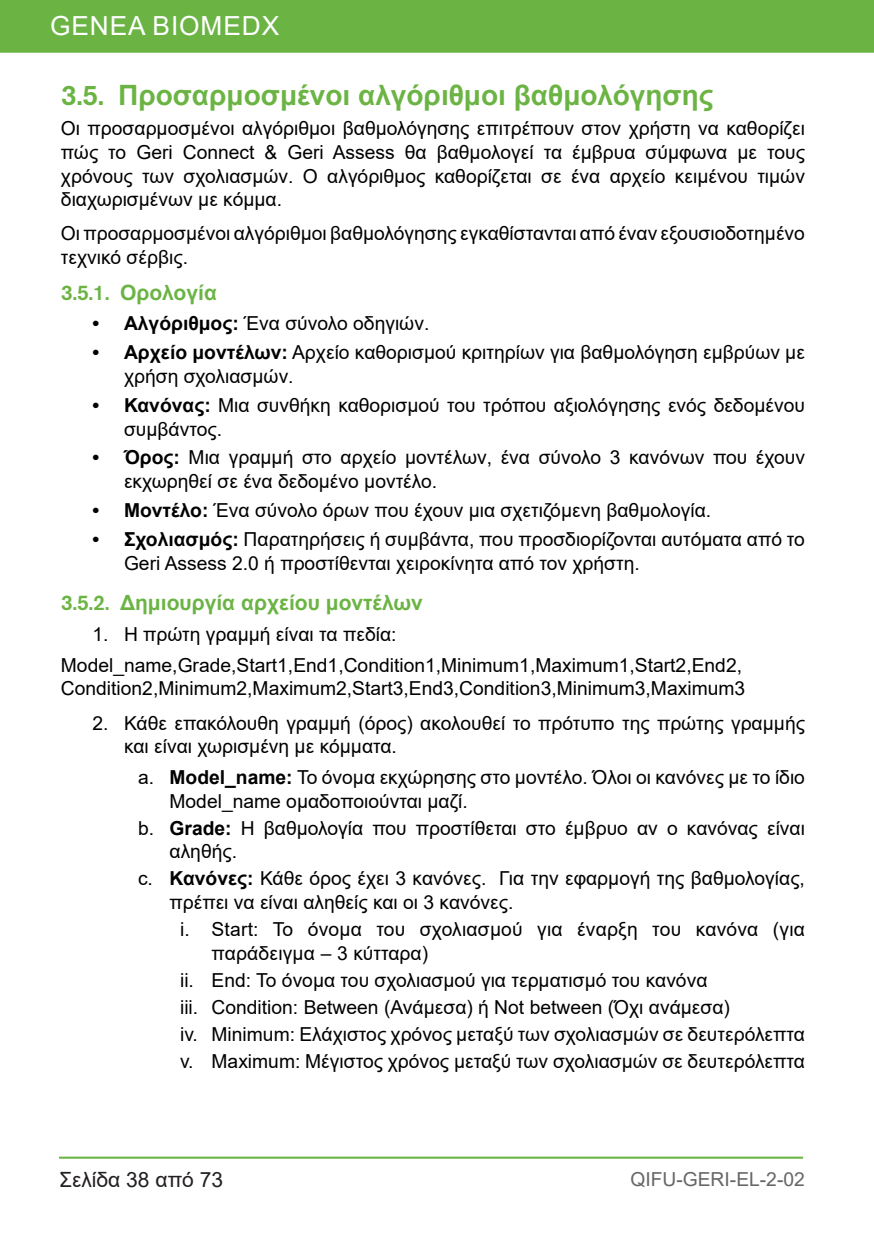
<style>
.page{position:relative;width:874px;height:1241px;background:#fff}
.page>*{position:absolute;margin:0;border:0;box-sizing:border-box;transform-origin:0 0}
.t1{font:700 28px "Arial";color:#6bb444}
.t2{font:26.25px "Arial";letter-spacing:.035em;color:#fff}
.t3{font:700 21px "Arial";color:#6bb444}
.t4{font:21px "Arial";color:#231f20}
.t5{font:19.25px/23.6px "Arial";color:#000}
.t6{font:19.25px "Arial";color:#666}
.s1{font-family:"Akzidenz Grotesk Std";font-weight:500}
.s2{font-weight:700}
</style>
<div class="page">
<div style="left:0;top:0;width:873px;height:53px;background:#6bb444"></div>
<hr style="left:59px;top:1156px;width:743px;height:2px;background:#6bb444">
<h2 class="t2" style="left:50px;top:7px;width:230px">GENEA BIOMEDX</h2>
<p class="t1" style="left:61px;top:75px;width:653px"><span class="s1">3.5.</span> Προσαρμοσμένοι αλγόριθμοι βαθμολόγησης</p>
<p class="t5" style="left:61px;top:117px;width:745px;text-align:justify">Οι προσαρμοσμένοι αλγόριθμοι βαθμολόγησης επιτρέπουν στον χρήστη να καθορίζει πώς το Geri Connect &amp; Geri Assess θα βαθμολογεί τα έμβρυα σύμφωνα με τους χρόνους των σχολιασμών. Ο αλγόριθμος καθορίζεται σε ένα αρχείο κειμένου τιμών διαχωρισμένων με κόμμα.</p>
<p class="t5" style="left:61px;top:222px;width:745px">Οι προσαρμοσμένοι αλγόριθμοι βαθμολόγησης εγκαθίστανται από έναν εξουσιοδοτημένο τεχνικό σέρβις.</p>
<p class="t3" style="left:61px;top:277px;width:157px"><span class="s1">3.5.1.</span> Ορολογία</p>
<p class="t5" style="left:92px;top:312px;width:338px"><span class="s2">• Αλγόριθμος:</span> Ένα σύνολο οδηγιών.</p>
<p class="t5" style="left:124px;top:340px;width:682px;text-indent:-31px"><span class="s2">• Αρχείο μοντέλων:</span> Αρχείο καθορισμού κριτηρίων για βαθμολόγηση εμβρύων με χρήση σχολιασμών.</p>
<p class="t5" style="left:124px;top:393px;width:682px;text-indent:-31px"><span class="s2">• Κανόνας:</span> Μια συνθήκη καθορισμού του τρόπου αξιολόγησης ενός δεδομένου συμβάντος.</p>
<p class="t5" style="left:124px;top:445px;width:682px;text-indent:-31px"><span class="s2">• Όρος:</span> Μια γραμμή στο αρχείο μοντέλων, ένα σύνολο 3 κανόνων που έχουν εκχωρηθεί σε ένα δεδομένο μοντέλο.</p>
<p class="t5" style="left:92px;top:498px;width:620px"><span class="s2">• Μοντέλο:</span> Ένα σύνολο όρων που έχουν μια σχετιζόμενη βαθμολογία.</p>
<p class="t5" style="left:124px;top:527px;width:682px;text-indent:-31px"><span class="s2">• Σχολιασμός:</span> Παρατηρήσεις ή συμβάντα, που προσδιορίζονται αυτόματα από το<br>Geri Assess 2.0 ή προστίθενται χειροκίνητα από τον χρήστη.</p>
<p class="t3" style="left:61px;top:588px;width:363px"><span class="s1">3.5.2.</span> Δημιουργία αρχείου μοντέλων</p>
<p class="t5" style="left:92px;top:622px;width:305px">1. Η πρώτη γραμμή είναι τα πεδία:</p>
<p class="t5" style="left:61px;top:653px;width:685px">Model_name,Grade,Start1,End1,Condition1,Minimum1,Maximum1,Start2,End2,<br>Condition2,Minimum2,Maximum2,Start3,End3,Condition3,Minimum3,Maximum3</p>
<p class="t5" style="left:124px;top:710px;width:682px;text-indent:-31px">2. Κάθε επακόλουθη γραμμή (όρος) ακολουθεί το πρότυπο της πρώτης γραμμής και είναι χωρισμένη με κόμματα.</p>
<p class="t5" style="left:169px;top:765px;width:636px;text-indent:-32px">a. <span class="s2">Model_name:</span> Το όνομα εκχώρησης στο μοντέλο. Όλοι οι κανόνες με το ίδιο<br>Model_name ομαδοποιούνται μαζί.</p>
<p class="t5" style="left:169px;top:815px;width:636px;text-indent:-32px">b. <span class="s2">Grade:</span> Η βαθμολογία που προστίθεται στο έμβρυο αν ο κανόνας είναι αληθής.</p>
<p class="t5" style="left:169px;top:866px;width:636px;text-indent:-32px">c. <span class="s2">Κανόνες:</span> Κάθε όρος έχει 3 κανόνες. Για την εφαρμογή της βαθμολογίας, πρέπει να είναι αληθείς και οι 3 κανόνες.</p>
<p class="t5" style="left:211px;top:917px;width:594px;text-indent:-32px">i. Start: Το όνομα του σχολιασμού για έναρξη του κανόνα (για παράδειγμα – 3 κύτταρα)</p>
<p class="t5" style="left:180px;top:968px;width:528px">ii. End: Το όνομα του σχολιασμού για τερματισμό του κανόνα</p>
<p class="t5" style="left:180px;top:995px;width:551px">iii. Condition: Between (Ανάμεσα) ή Not between (Όχι ανάμεσα)</p>
<p class="t5" style="left:180px;top:1022px;width:626px">iv. Minimum: Ελάχιστος χρόνος μεταξύ των σχολιασμών σε δευτερόλεπτα</p>
<p class="t5" style="left:180px;top:1049px;width:626px">v. Maximum: Μέγιστος χρόνος μεταξύ των σχολιασμών σε δευτερόλεπτα</p>
<p class="t4" style="left:59px;top:1164px;width:165px">Σελίδα 38 από 73</p>
<p class="t6" style="left:630px;top:1165px;width:176px">QIFU-GERI-EL-2-02</p>
</div>
